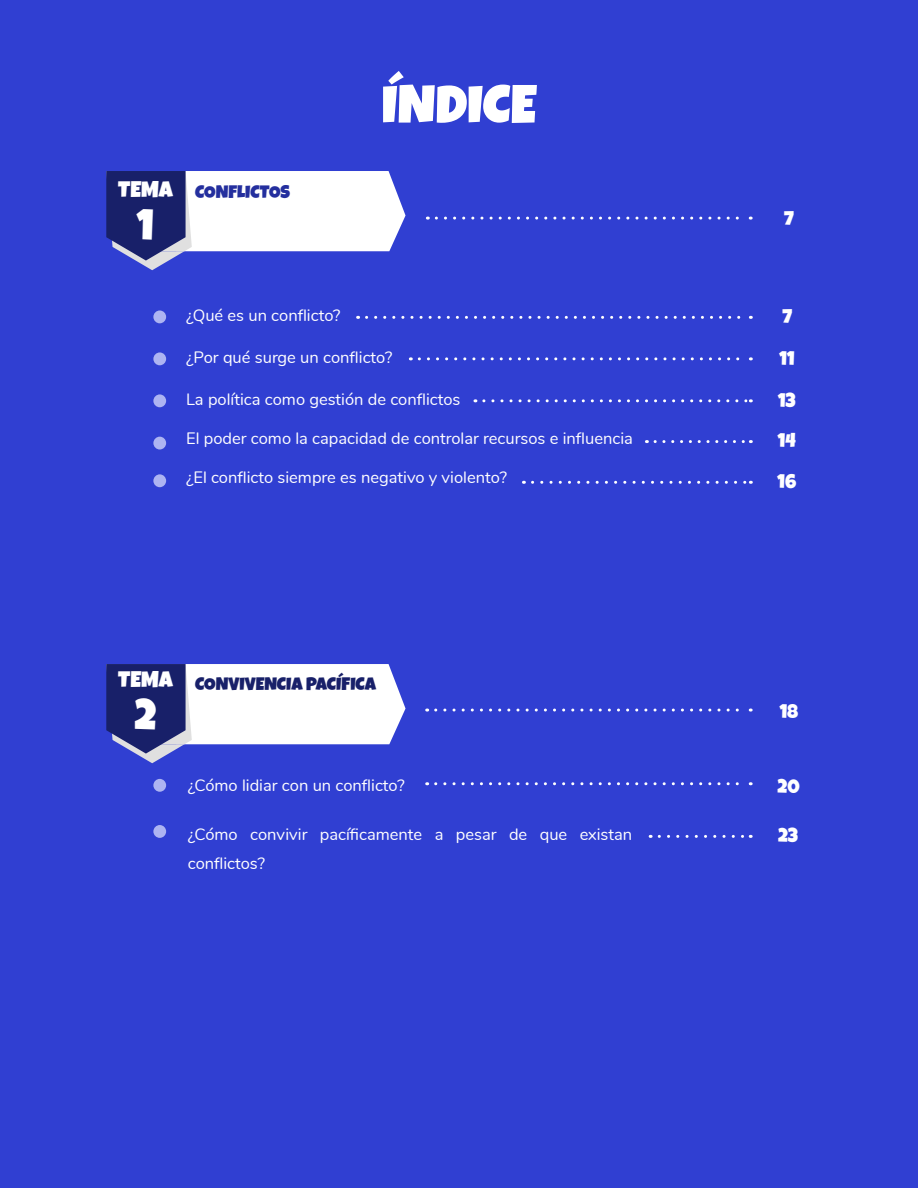
<style>
.page{position:relative;width:918px;height:1188px;background:#303fd2}
.page>*{position:absolute;margin:0;border:0;box-sizing:border-box;transform-origin:0 0}
.t1{font:54px "Luckiest Guy";color:#fff}
.t2{font:43.5px "Luckiest Guy";color:#fff}
.t3{font:19.5px/41.4px "Luckiest Guy";color:#fff}
.t4{font:18px "Luckiest Guy";color:#182069}
.t5{font:18px "Luckiest Guy";color:#242f9e}
.t6{font:16.5px/28.5px "Nunito";color:#fff}
.s1{font-size:22.5px;color:#fff}
</style>
<div class="page">
<svg style="left:106px;top:664px;width:300px;height:99px"></svg>
<svg style="left:106px;top:171px;width:300px;height:99px"></svg>
<svg style="left:436px;top:217px;width:315px;height:3px"></svg>
<svg style="left:436px;top:709px;width:315px;height:3px"></svg>
<svg style="left:436px;top:782px;width:315px;height:3px"></svg>
<svg style="left:659px;top:835px;width:92px;height:3px"></svg>
<div style="left:153px;top:779px;width:13px;height:13px;background:#adb4f2;border-radius:50%"></div>
<div style="left:153px;top:825px;width:13px;height:13px;background:#adb4f2;border-radius:50%"></div>
<div style="left:153px;top:310px;width:13px;height:13px;background:#adb4f2;border-radius:50%"></div>
<div style="left:153px;top:394px;width:13px;height:13px;background:#adb4f2;border-radius:50%"></div>
<div style="left:153px;top:437px;width:13px;height:13px;background:#adb4f2;border-radius:50%"></div>
<div style="left:153px;top:474px;width:13px;height:13px;background:#adb4f2;border-radius:50%"></div>
<div style="left:153px;top:352px;width:13px;height:13px;background:#adb4f2;border-radius:50%"></div>
<svg style="left:367px;top:316px;width:384px;height:3px"></svg>
<svg style="left:419px;top:357px;width:332px;height:3px"></svg>
<svg style="left:484px;top:399px;width:267px;height:3px"></svg>
<svg style="left:533px;top:481px;width:218px;height:3px"></svg>
<svg style="left:655px;top:440px;width:96px;height:3px"></svg>
<p class="t5" style="left:118px;top:180px;width:173px"><span class="s1">TEMA</span> CONFLICTOS</p>
<h2 class="t2" style="left:137px;top:197px;width:18px">1</h2>
<h1 class="t1" style="left:382px;top:69px;width:156px">ÍNDICE</h1>
<p class="t6" style="left:186px;top:300px;width:156px">¿Qué es un conflicto?</p>
<p class="t6" style="left:186px;top:342px;width:208px">¿Por qué surge un conflicto?</p>
<p class="t6" style="left:186px;top:384px;width:276px">La política como gestión de conflictos</p>
<p class="t6" style="left:186px;top:423px;width:448px">El poder como la capacidad de controlar recursos e influencia</p>
<p class="t6" style="left:186px;top:462px;width:322px">¿El conflicto siempre es negativo y violento?</p>
<p class="t4" style="left:118px;top:672px;width:259px"><sup>TEMA</sup> CONVIVENCIA PACÍFICA</p>
<h2 class="t2" style="left:134px;top:687px;width:24px">2</h2>
<p class="t6" style="left:188px;top:770px;width:219px">¿Cómo lidiar con un conflicto?</p>
<p class="t6" style="left:188px;top:819px;width:446px">¿Cómo convivir pacíficamente a pesar de que existan conflictos?</p>
<p class="t3" style="left:784px;top:198px;width:11px">7</p>
<p class="t3" style="left:778px;top:296px;width:20px">7<br>11<br>13<br>14<br>16</p>
<p class="t3" style="left:780px;top:691px;width:20px">18</p>
<p class="t3" style="left:778px;top:766px;width:24px">20</p>
<p class="t3" style="left:778px;top:815px;width:22px">23</p>
</div>
